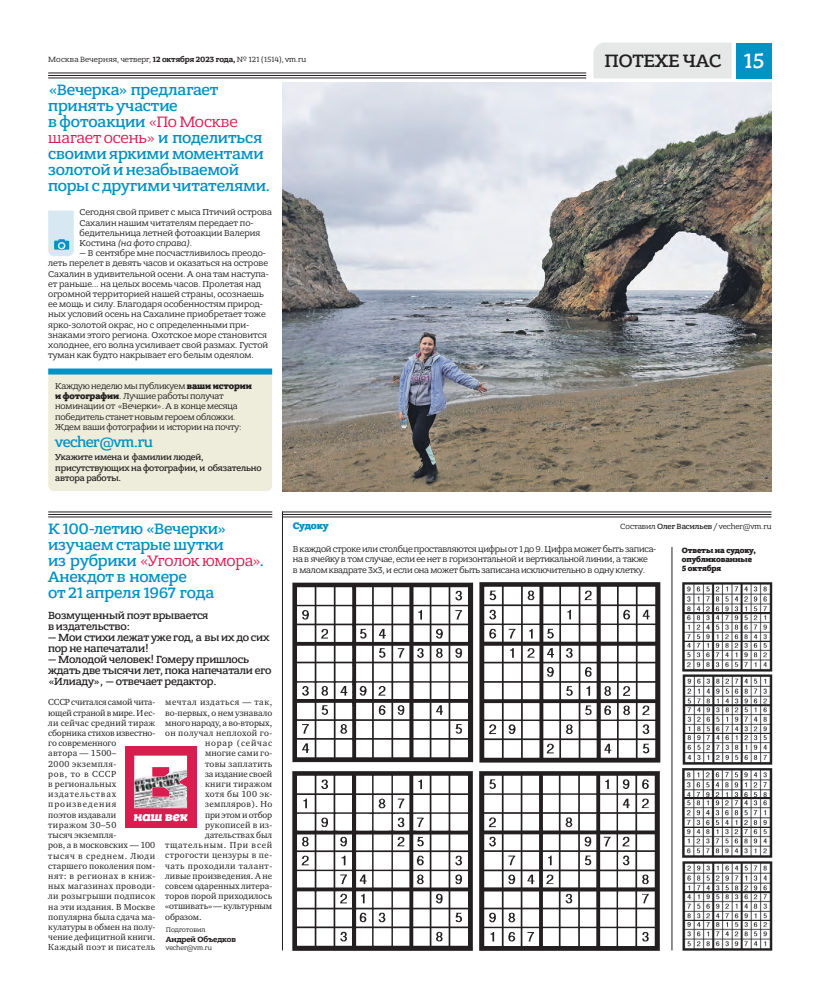
<style>
.page{position:relative;width:820px;height:993px;background:#fff}
.page>*{position:absolute;margin:0;border:0;box-sizing:border-box;transform-origin:0 0}
.t1{font:500 19px "Bandera Pro";letter-spacing:-.01em;color:#231f20}
.t2{font:500 16px/16px "Bandera Pro";letter-spacing:-.01em;color:#0092c4}
.t3{font:500 15px "Bandera Pro";letter-spacing:-.03em;color:#0092c4}
.t4{font:italic 800 13.5px "Bandera Pro";letter-spacing:-.005em;color:#fff}
.t5{font:500 11px/11px "Bandera Pro";letter-spacing:-.015em;color:#231f20}
.t6{font:800 10px "Bandera Pro";letter-spacing:-.01em;color:#0092c4}
.t7{font:9px/10.2px "Bandera Pro";color:#231f20}
.t8{font:9px/10.2px "Charter ITC";letter-spacing:.015em;color:#231f20}
.t9{font:9px/10.2px "Bandera Pro";letter-spacing:-.025em;color:#231f20}
.t10{font:9px/10.2px "Bandera Pro";letter-spacing:-.02em;color:#231f20}
.t11{font:9px "Charter ITC";letter-spacing:-.01em;color:#231f20}
.t12{font:500 9px/10.2px "Bandera Pro";letter-spacing:-.015em;color:#231f20}
.t13{font:9px "Charter ITC";letter-spacing:-.005em;color:#231f20}
.t14{font:9px "Charter ITC";letter-spacing:.055em;color:#231f20}
.t15{font:9px "Charter ITC";letter-spacing:.035em;color:#231f20}
.t16{font:9px "Charter ITC";letter-spacing:.04em;color:#231f20}
.t17{font:9px "Charter ITC";letter-spacing:.075em;color:#231f20}
.t18{font:9px "Charter ITC";letter-spacing:.085em;color:#231f20}
.t19{font:9px "Charter ITC";letter-spacing:.045em;color:#231f20}
.t20{font:8px "Bandera Pro";letter-spacing:-.01em;color:#231f20}
.t21{font:800 8px/9px "Bandera Pro";letter-spacing:-.01em;color:#231f20}
.t22{font:700 8px "Bandera Pro";letter-spacing:-.01em;color:#231f20}
.t23{font:7px "Bandera Pro";letter-spacing:-.01em;color:#231f20}
.s1{font-weight:700}
.s2{font-size:22px;color:#fff}
.s3{font-weight:400;color:#d91d4f}
.s4{font-style:italic}
.s5{font-weight:800}
.s6{font-weight:500}
</style>
<div class="page">
<div style="left:593px;top:43px;width:138px;height:35px;background:#e5e8e7"></div>
<div style="left:735px;top:43px;width:36px;height:35px;background:#0092c4"></div>
<hr style="left:48px;top:72px;width:538px;height:1px;background:#231f20">
<hr style="left:48px;top:75px;width:538px;height:1px;background:#231f20">
<hr style="left:48px;top:77px;width:538px;height:1px;background:#231f20">
<hr style="left:282px;top:511px;width:489px;height:1px;background:#231f20">
<hr style="left:282px;top:514px;width:489px;height:1px;background:#231f20">
<hr style="left:282px;top:516px;width:489px;height:1px;background:#231f20">
<hr style="left:282px;top:511px;width:1px;height:439px;background:#231f20">
<hr style="left:48px;top:511px;width:224px;height:1px;background:#231f20">
<hr style="left:48px;top:514px;width:224px;height:1px;background:#231f20">
<hr style="left:48px;top:516px;width:224px;height:1px;background:#231f20">
<div style="left:125px;top:746px;width:71px;height:81px;background:#d91d4f"></div>
<svg style="left:134px;top:755px;width:53px;height:11px"></svg>
<img style="left:134px;top:766px;width:53px;height:41px">
<svg style="left:48px;top:210px;width:26px;height:46px"></svg>
<img style="left:282px;top:83px;width:489px;height:408px">
<div style="left:48px;top:374px;width:224px;height:117px;background:#eeeddb"></div>
<div style="left:48px;top:368px;width:224px;height:6px;background:#0092c4"></div>
<img style="left:682px;top:674px;width:90px;height:90px">
<img style="left:682px;top:582px;width:90px;height:90px">
<img style="left:682px;top:768px;width:90px;height:89px">
<img style="left:682px;top:861px;width:90px;height:90px">
<img style="left:293px;top:582px;width:181px;height:181px">
<div style="left:291px;top:579px;width:185px;height:188px;border:1px solid #fff"></div>
<img style="left:479px;top:582px;width:181px;height:181px">
<div style="left:475px;top:580px;width:187px;height:187px;border:1px solid #fff"></div>
<img style="left:293px;top:771px;width:180px;height:180px">
<div style="left:291px;top:766px;width:185px;height:188px;border:1px solid #fff"></div>
<img style="left:479px;top:771px;width:181px;height:180px">
<hr style="left:671px;top:547px;width:1px;height:403px;background:#231f20">
<p class="t20" style="left:48px;top:55px;width:259px">Москва Вечерняя, четверг, <span class="s1">12 октября 2023 года,</span> № 121 (1514), vm.ru</p>
<h1 class="t1" style="left:604px;top:49px;width:162px">ПОТЕХЕ ЧАС <span class="s2">15</span></h1>
<h2 class="t2" style="left:48px;top:82px;width:223px">«Вечерка» предлагает принять участие<br>в фотоакции <span class="s3">«По Москве шагает осень»</span> и поделиться своими яркими моментами золотой и незабываемой поры с другими читателями.</h2>
<p class="t7" style="left:79px;top:207px;width:194px">Сегодня свой привет с мыса Птичий острова Сахалин нашим читателям передает по&shy;бедительница летней фотоакции Валерия Костина <span class="s4">(на фото справа)</span>.</p>
<p class="t7" style="left:48px;top:248px;width:222px;text-indent:31px">— В сентябре мне посчастливилось преодо&shy;леть перелет в девять часов и оказаться на острове Сахалин в удивительной осени. А она там наступа&shy;ет раньше… на целых восемь часов. Пролетая над огромной территорией нашей страны, осознаешь ее мощь и силу. Благодаря особенностям природ&shy;ных условий осень на Сахалине приобретает тоже ярко-золотой окрас, но с определенными при&shy;знаками этого региона. Охотское море становится холоднее, его волна усиливает свой размах. Густой туман как будто накрывает его белым одеялом.</p>
<p class="t10" style="left:55px;top:381px;width:198px">Каждую неделю мы публикуем <span class="s5">ваши истории и фотографии</span>. Лучшие работы получат номинации от «Вечерки». А в конце месяца победитель станет новым героем обложки.<br>Ждем ваши фотографии и истории на почту:</p>
<h3 class="t3" style="left:55px;top:432px;width:99px">vecher@vm.ru</h3>
<p class="t12" style="left:55px;top:452px;width:208px">Укажите имена и фамилии людей, присутствующих на фотографии, и обязательно автора работы.</p>
<h2 class="t2" style="left:48px;top:520px;width:218px">К 100-летию «Вечерки» изучаем старые шутки<br>из рубрики <span class="s3">«Уголок юмора»</span>.<br>Анекдот в номере<br>от 21 апреля 1967 года</h2>
<p class="t5" style="left:48px;top:609px;width:162px">Возмущенный поэт врывается в издательство:</p>
<p class="t5" style="left:48px;top:631px;width:223px">— Мои стихи лежат уже год, а вы их до сих пор не напечатали!</p>
<p class="t5" style="left:48px;top:653px;width:225px">— Молодой человек! Гомеру пришлось ждать две тысячи лет, пока напечатали его «Илиаду», — отвечает редактор.</p>
<p class="t8" style="left:48px;top:697px;width:108px">СССР считался самой чита&shy;ющей страной в мире. И ес&shy;ли сейчас средний тираж сборника стихов известно&shy;го современного<br>автора — 1500–<br>2000 экземпля-<br>ров, то в СССР<br>в региональных издательствах произведения<br>поэтов издавали тиражом 30–50<br>тысяч экземпля-<br>ров, а в московских — 100 тысяч в среднем. Люди старшего поколения пом&shy;нят: в регионах в книж&shy;ных магазинах проводи&shy;ли розыгрыши подписок на эти издания. В Москве популярна была сдача ма&shy;кулатуры в обмен на полу&shy;чение дефицитной книги.<br>Каждый поэт и писатель</p>
<p class="t14" style="left:165px;top:696px;width:108px">мечтал издаться — так,</p>
<p class="t13" style="left:165px;top:706px;width:108px">во-первых, о нем узнавало</p>
<p class="t11" style="left:165px;top:716px;width:108px">много народу, а во-вторых,</p>
<p class="t15" style="left:165px;top:727px;width:108px">он получал неплохой го-</p>
<p class="t18" style="left:205px;top:737px;width:69px">норар (сейчас</p>
<p class="t8" style="left:205px;top:748px;width:69px">многие сами го-</p>
<p class="t8" style="left:205px;top:758px;width:69px">товы заплатить</p>
<p class="t11" style="left:205px;top:767px;width:69px">за издание своей</p>
<p class="t8" style="left:205px;top:778px;width:69px">книги тиражом</p>
<p class="t19" style="left:205px;top:788px;width:69px">хотя бы 100 эк-</p>
<p class="t15" style="left:205px;top:798px;width:69px">земпляров). Но</p>
<p class="t11" style="left:205px;top:808px;width:69px">при этом и отбор</p>
<p class="t8" style="left:205px;top:819px;width:69px">рукописей в из-</p>
<p class="t8" style="left:205px;top:829px;width:69px">дательствах был</p>
<p class="t17" style="left:165px;top:839px;width:108px">тщательным. При всей</p>
<p class="t16" style="left:165px;top:849px;width:108px">строгости цензуры в пе-</p>
<p class="t14" style="left:165px;top:859px;width:108px">чать проходили талант-</p>
<p class="t8" style="left:165px;top:870px;width:108px">ливые произведения. А не</p>
<p class="t13" style="left:165px;top:880px;width:108px">совсем одаренных литера-</p>
<p class="t8" style="left:165px;top:890px;width:108px">торов порой приходилось</p>
<p class="t11" style="left:165px;top:900px;width:108px">«отшивать» — культурным</p>
<p class="t11" style="left:165px;top:910px;width:38px">образом.</p>
<h3 class="t4" style="left:133px;top:808px;width:56px">наш век</h3>
<p class="t23" style="left:166px;top:925px;width:41px">Подготовил</p>
<p class="t22" style="left:166px;top:934px;width:72px">Андрей Объедков</p>
<p class="t23" style="left:166px;top:943px;width:48px">vecher@vm.ru</p>
<p class="t6" style="left:292px;top:519px;width:38px">Судоку</p>
<p class="t20" style="left:620px;top:521px;width:153px">Составил <span class="s6">Олег Васильев</span> / vecher@vm.ru</p>
<p class="t9" style="left:292px;top:544px;width:365px">В каждой строке или столбце проставляются цифры от 1 до 9. Цифра может быть записа&shy;на в ячейку в том случае, если ее нет в горизонтальной и вертикальной линии, а также<br>в малом квадрате 3х3, и если она может быть записана исключительно в одну клетку.</p>
<p class="t21" style="left:681px;top:546px;width:76px">Ответы на судоку, опубликованные<br>5 октября</p>
</div>
